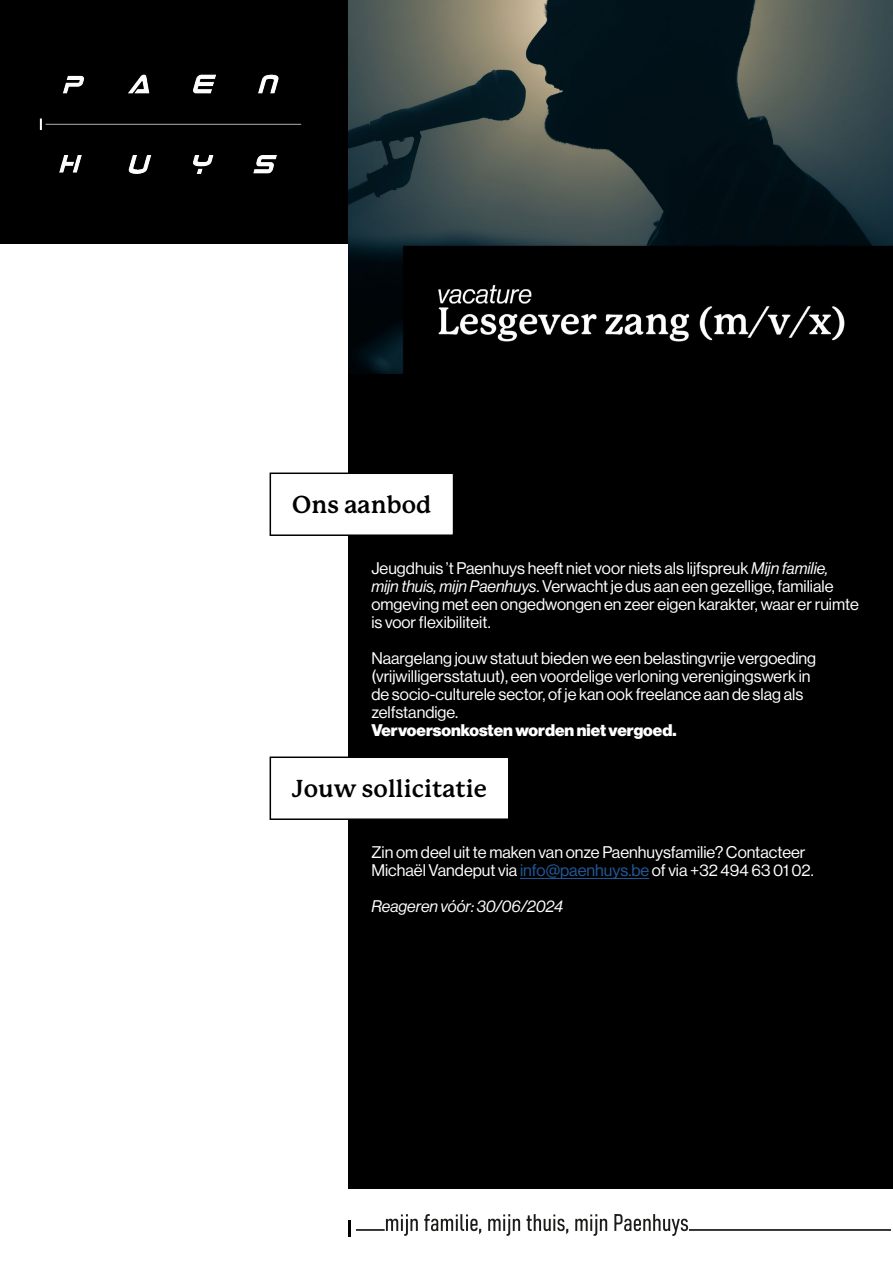
<style>
.page{position:relative;width:893px;height:1263px;background:#fff}
.page>*{position:absolute;margin:0;border:0;box-sizing:border-box;transform-origin:0 0}
.t1{font:700 24px "P22 Mackinac Pro";color:#000}
.t2{font:16.5px/18px "N Haas Grotesk DS Pro 55 Rg";color:#fff}
.t3{font:16.5px "N Haas Grotesk DS Pro 95 Blk";color:#fff}
.t4{font:16.5px "N Haas Grotesk DS Pro 56 It";color:#fff}
.s1{font-family:"N Haas Grotesk DS Pro 56 It"}
.s2{color:#22599b}
</style>
<div class="page">
<div style="left:349px;top:360px;width:544px;height:828px;background:#000"></div>
<div style="left:0;top:0;width:350px;height:244px;background:#000"></div>
<img style="left:39px;top:2px;width:310px;height:242px">
<svg style="left:348px;top:1220px;width:2px;height:17px"></svg>
<hr style="left:356px;top:1229px;width:29px;height:2px;background:#1c1c1b">
<hr style="left:689px;top:1229px;width:202px;height:2px;background:#1c1c1b">
<svg style="left:386px;top:1214px;width:32px;height:22px"></svg>
<svg style="left:424px;top:1214px;width:57px;height:20px"></svg>
<svg style="left:488px;top:1214px;width:32px;height:22px"></svg>
<svg style="left:526px;top:1214px;width:42px;height:20px"></svg>
<svg style="left:575px;top:1214px;width:32px;height:22px"></svg>
<svg style="left:614px;top:1214px;width:74px;height:22px"></svg>
<hr style="left:520px;top:878px;width:129px;height:1px;background:#22599b">
<div style="left:270px;top:473px;width:184px;height:62px;background:#fff"></div>
<div style="left:270px;top:472px;width:184px;height:64px;border:2px solid #000"></div>
<div style="left:270px;top:757px;width:239px;height:62px;background:#fff"></div>
<div style="left:270px;top:756px;width:239px;height:64px;border:2px solid #000"></div>
<img style="left:349px;top:0;width:544px;height:373px">
<h1 class="t1" style="left:292px;top:491px;width:141px">Ons aanbod</h1>
<p class="t2" style="left:371px;top:560px;width:489px">Jeugdhuis ’t Paenhuys heeft niet voor niets als lijfspreuk <span class="s1">Mijn familie, mijn thuis, mijn Paenhuys</span>. Verwacht je dus aan een gezellige, familiale omgeving met een ongedwongen en zeer eigen karakter, waar er ruimte is voor flexibiliteit.</p>
<p class="t2" style="left:371px;top:650px;width:446px">Naargelang jouw statuut bieden we een belastingvrije vergoeding (vrijwilligersstatuut), een voordelige verloning verenigingswerk in de socio-culturele sector, of je kan ook freelance aan de slag als zelfstandige.</p>
<p class="t3" style="left:371px;top:721px;width:307px">Vervoersonkosten worden niet vergoed.</p>
<h1 class="t1" style="left:292px;top:775px;width:196px">Jouw sollicitatie</h1>
<p class="t2" style="left:371px;top:843px;width:444px">Zin om deel uit te maken van onze Paenhuysfamilie? Contacteer<br>Michaël Vandeput via <span class="s2">info@paenhuys.be</span> of via +32 494 63 01 02.</p>
<p class="t4" style="left:371px;top:897px;width:193px">Reageren vóór: 30/06/2024</p>
</div>
